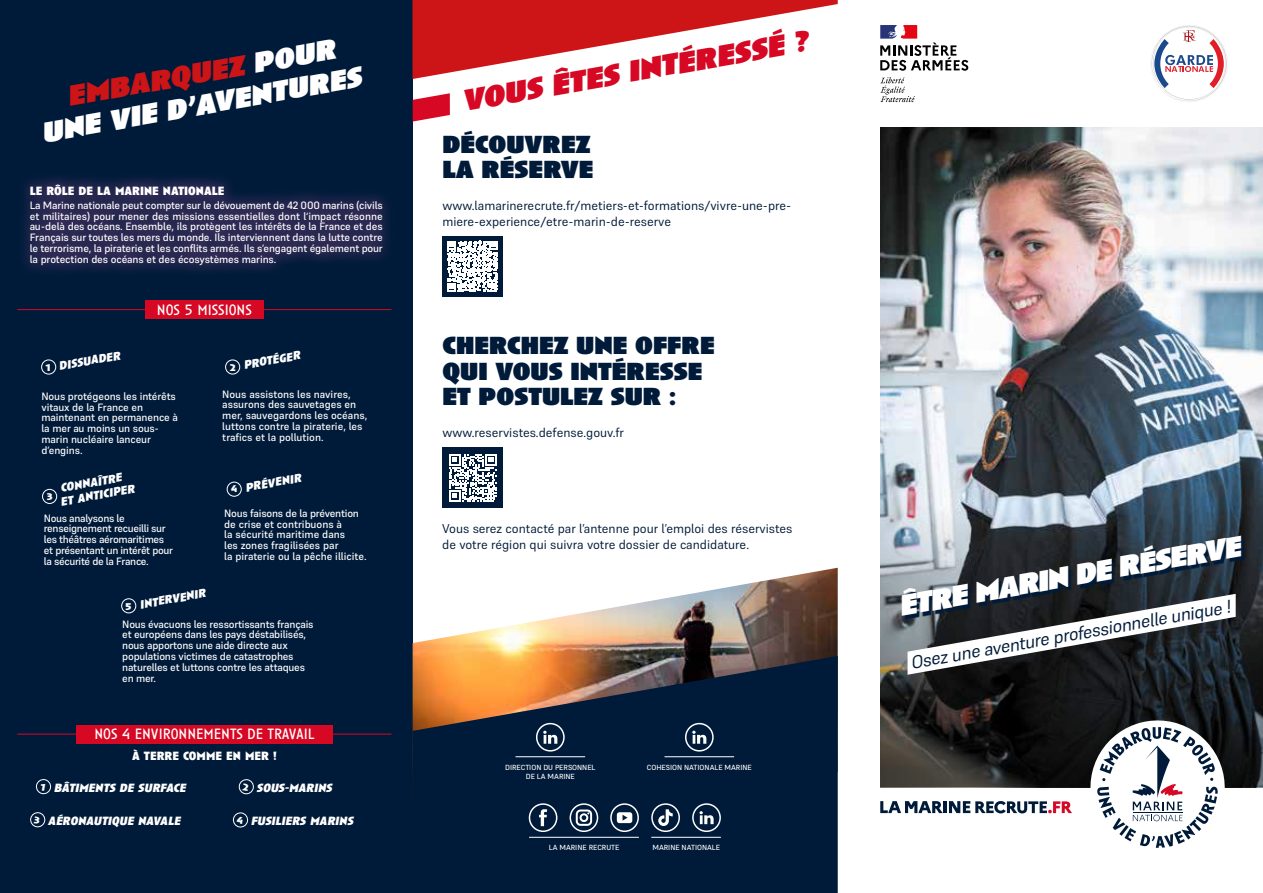
<style>
.page{position:relative;width:1263px;height:893px;background:#fff}
.page>*{position:absolute;margin:0;border:0;box-sizing:border-box;transform-origin:0 0}
.t1{font:italic 900 30.6px "Anisette";color:#d60824}
.t2{font:italic 900 30px "Anisette";color:#fff}
.t3{font:italic 900 29.4px/31.7px "Anisette";color:#fff;text-align:center}
.t4{font:900 25.5px/25.5px "Anisette";color:#001b39}
.t5{font:italic 18px "Supreme";color:#001b39}
.t6{font:15.45px "Anisette Std";color:#fff}
.t7{font:12.75px/15.8px "Supreme";color:#001b39}
.t8{font:italic 700 expanded 12.3px/13.4px "Anisette Std";color:#fff}
.t9{font:700 expanded 12.3px "Anisette Std";color:#fff}
.t10{font:500 10.65px/10.8px "Supreme";letter-spacing:-.02em;color:#fff}
.t11{font:500 10.65px/10.8px "Supreme";color:#fff}
.t12{font:700 expanded 10.2px "Anisette Std";color:#fff}
.t13{font:500 7.35px/8.9px "Supreme";color:#fff;text-align:center}
.s1{color:#cd1417}
</style>
<div class="page">
<div style="left:0;top:0;width:413px;height:893px;background:#001b39"></div>
<img style="left:413px;top:568px;width:425px;height:88px">
<div style="left:17px;top:172px;width:378px;height:105px;background:#a6529a;opacity:.6"></div>
<div style="left:41px;top:360px;width:15px;height:14px;border:1px solid #fff;border-radius:50%"></div>
<div style="left:227px;top:482px;width:14px;height:14px;border:1px solid #fff;border-radius:50%"></div>
<div style="left:121px;top:599px;width:15px;height:14px;border:1px solid #fff;border-radius:50%"></div>
<div style="left:225px;top:360px;width:15px;height:14px;border:1px solid #fff;border-radius:50%"></div>
<div style="left:42px;top:489px;width:15px;height:15px;border:1px solid #fff;border-radius:50%"></div>
<hr style="left:17px;top:309px;width:375px;height:1px;background:#d60824">
<hr style="left:17px;top:734px;width:375px;height:1px;background:#d60824">
<div style="left:145px;top:300px;width:119px;height:19px;background:#d60824"></div>
<div style="left:76px;top:725px;width:256px;height:18px;background:#d60824"></div>
<svg style="left:413px;top:93px;width:37px;height:29px"></svg>
<img style="left:880px;top:128px;width:383px;height:660px">
<svg style="left:880px;top:500px;width:383px;height:287px;background:#3c4145"></svg>
<svg style="left:412px;top:0;width:426px;height:79px"></svg>
<svg style="left:412px;top:656px;width:426px;height:237px;background:#1f2b3b"></svg>
<div style="left:610px;top:803px;width:29px;height:29px;border:1px solid #fff;border-radius:50%"></div>
<svg style="left:617px;top:812px;width:15px;height:11px"></svg>
<div style="left:570px;top:803px;width:28px;height:29px;border:1px solid #fff;border-radius:50%"></div>
<svg style="left:575px;top:808px;width:18px;height:19px"></svg>
<svg style="left:539px;top:809px;width:8px;height:17px"></svg>
<div style="left:529px;top:803px;width:28px;height:29px;border:1px solid #fff;border-radius:50%"></div>
<hr style="left:529px;top:837px;width:110px;height:1px;background:#fff">
<svg style="left:658px;top:809px;width:15px;height:17px"></svg>
<div style="left:651px;top:803px;width:29px;height:29px;border:1px solid #fff;border-radius:50%"></div>
<svg style="left:699px;top:811px;width:15px;height:13px"></svg>
<div style="left:692px;top:803px;width:29px;height:29px;border:1px solid #fff;border-radius:50%"></div>
<hr style="left:651px;top:837px;width:70px;height:1px;background:#fff">
<svg style="left:543px;top:731px;width:14px;height:13px"></svg>
<div style="left:536px;top:723px;width:29px;height:29px;border:1px solid #fff;border-radius:50%"></div>
<svg style="left:692px;top:731px;width:14px;height:13px"></svg>
<div style="left:685px;top:723px;width:29px;height:29px;border:1px solid #fff;border-radius:50%"></div>
<hr style="left:515px;top:756px;width:70px;height:1px;background:#fff">
<hr style="left:664px;top:756px;width:70px;height:1px;background:#fff">
<svg style="left:905px;top:538px;width:340px;height:81px;background:#34404b"></svg>
<svg style="left:907px;top:594px;width:329px;height:81px"></svg>
<svg style="left:1083px;top:713px;width:149px;height:135px"></svg>
<svg style="left:880px;top:801px;width:192px;height:12px"></svg>
<svg style="left:880px;top:77px;width:35px;height:25px"></svg>
<svg style="left:880px;top:25px;width:88px;height:46px"></svg>
<svg style="left:1151px;top:25px;width:76px;height:76px"></svg>
<div style="left:442px;top:236px;width:61px;height:61px;background:#001b39"></div>
<svg style="left:447px;top:241px;width:51px;height:51px"></svg>
<div style="left:442px;top:447px;width:61px;height:61px;background:#001b39"></div>
<svg style="left:449px;top:454px;width:48px;height:48px"></svg>
<svg style="left:36px;top:779px;width:16px;height:15px"></svg>
<svg style="left:238px;top:779px;width:16px;height:15px"></svg>
<svg style="left:30px;top:812px;width:16px;height:15px"></svg>
<svg style="left:232px;top:812px;width:16px;height:16px"></svg>
<h3 class="t3" style="left:33px;top:86px;width:326px;rotate:-10deg"><span class="s1">embarquez</span> pour une vie d’aventures</h3>
<p class="t9" style="left:30px;top:184px;width:196px">LE RÔLE DE LA MARINE NATIONALE</p>
<p class="t10" style="left:30px;top:199px;width:355px;text-align:justify">La Marine nationale peut compter sur le dévouement de 42 000 marins (civils et militaires) pour mener des missions essentielles dont l‘impact résonne au-delà des océans. Ensemble, ils protègent les intérêts de la France et des Français sur toutes les mers du monde. Ils interviennent dans la lutte contre le terrorisme, la piraterie et les conflits armés. Ils s’engagent également pour la protection des océans et des écosystèmes marins.</p>
<p class="t12" style="left:45px;top:362px;width:8px">1</p>
<p class="t8" style="left:58px;top:359px;width:64px;rotate:-10deg">DISSUADER</p>
<h3 class="t6" style="left:157px;top:301px;width:97px">NOS 5 MISSIONS</h3>
<p class="t12" style="left:229px;top:362px;width:8px">2</p>
<p class="t8" style="left:242px;top:358px;width:59px;rotate:-10deg">PROTÉGER</p>
<p class="t10" style="left:41px;top:391px;width:138px">Nous protégeons les intérêts vitaux de la France en maintenant en permanence à la mer au moins un sous&shy;marin nucléaire lanceur d’engins.</p>
<p class="t11" style="left:222px;top:388px;width:147px">Nous assistons les navires, assurons des sauvetages en mer, sauvegardons les océans, luttons contre la piraterie, les trafics et la pollution.</p>
<p class="t12" style="left:46px;top:491px;width:8px">3</p>
<p class="t8" style="left:57px;top:482px;width:77px;rotate:-10deg">CONNAÎTRE<br>ET ANTICIPER</p>
<p class="t12" style="left:231px;top:483px;width:8px">4</p>
<p class="t8" style="left:244px;top:481px;width:58px;rotate:-10deg">PRÉVENIR</p>
<p class="t10" style="left:44px;top:512px;width:131px">Nous analysons le renseignement recueilli sur les théâtres aéromaritimes et présentant un intérêt pour la sécurité de la France.</p>
<p class="t11" style="left:224px;top:507px;width:144px">Nous faisons de la prévention de crise et contribuons à<br>la sécurité maritime dans<br>les zones fragilisées par<br>la piraterie ou la pêche illicite.</p>
<p class="t12" style="left:125px;top:600px;width:8px">5</p>
<p class="t8" style="left:139px;top:598px;width:68px;rotate:-10deg">INTERVENIR</p>
<p class="t10" style="left:122px;top:618px;width:193px">Nous évacuons les ressortissants français et européens dans les pays déstabilisés, nous apportons une aide directe aux populations victimes de catastrophes naturelles et luttons contre les attaques en mer.</p>
<h3 class="t6" style="left:94px;top:726px;width:222px">NOS 4 ENVIRONNEMENTS DE TRAVAIL</h3>
<p class="t9" style="left:132px;top:749px;width:146px">À TERRE COMME EN MER !</p>
<p class="t8" style="left:54px;top:781px;width:136px">BÂTIMENTS DE SURFACE</p>
<p class="t8" style="left:257px;top:781px;width:79px">SOUS-MARINS</p>
<p class="t8" style="left:48px;top:814px;width:136px">AÉRONAUTIQUE NAVALE</p>
<p class="t8" style="left:251px;top:814px;width:106px">FUSILIERS MARINS</p>
<h1 class="t1" style="left:459px;top:84px;width:353px;rotate:-10deg">vous êtes intéressé ?</h1>
<h3 class="t4" style="left:442px;top:132px;width:153px">DÉCOUVREZ<br>LA RÉSERVE</h3>
<p class="t7" style="left:442px;top:197px;width:350px">www.lamarinerecrute.fr/metiers-et-formations/vivre-une-pre&shy;miere-experience/etre-marin-de-reserve</p>
<h3 class="t4" style="left:442px;top:333px;width:274px">CHERCHEZ UNE OFFRE<br>QUI VOUS INTÉRESSE<br>ET POSTULEZ SUR :</h3>
<p class="t7" style="left:442px;top:424px;width:183px">www.reservistes.defense.gouv.fr</p>
<p class="t7" style="left:442px;top:521px;width:352px">Vous serez contacté par l’antenne pour l’emploi des réservistes de votre région qui suivra votre dossier de candidature.</p>
<p class="t13" style="left:505px;top:762px;width:92px">DIRECTION DU PERSONNEL<br>DE LA MARINE</p>
<p class="t13" style="left:647px;top:762px;width:106px">COHESION NATIONALE MARINE</p>
<p class="t13" style="left:549px;top:843px;width:72px">LA MARINE RECRUTE</p>
<p class="t13" style="left:652px;top:843px;width:69px">MARINE NATIONALE</p>
<h2 class="t2" style="left:896px;top:589px;width:348px;rotate:-10deg">être marin de réserve</h2>
<h3 class="t5" style="left:909px;top:652px;width:326px;rotate:-10deg">Osez une aventure professionnelle unique !</h3>
</div>
